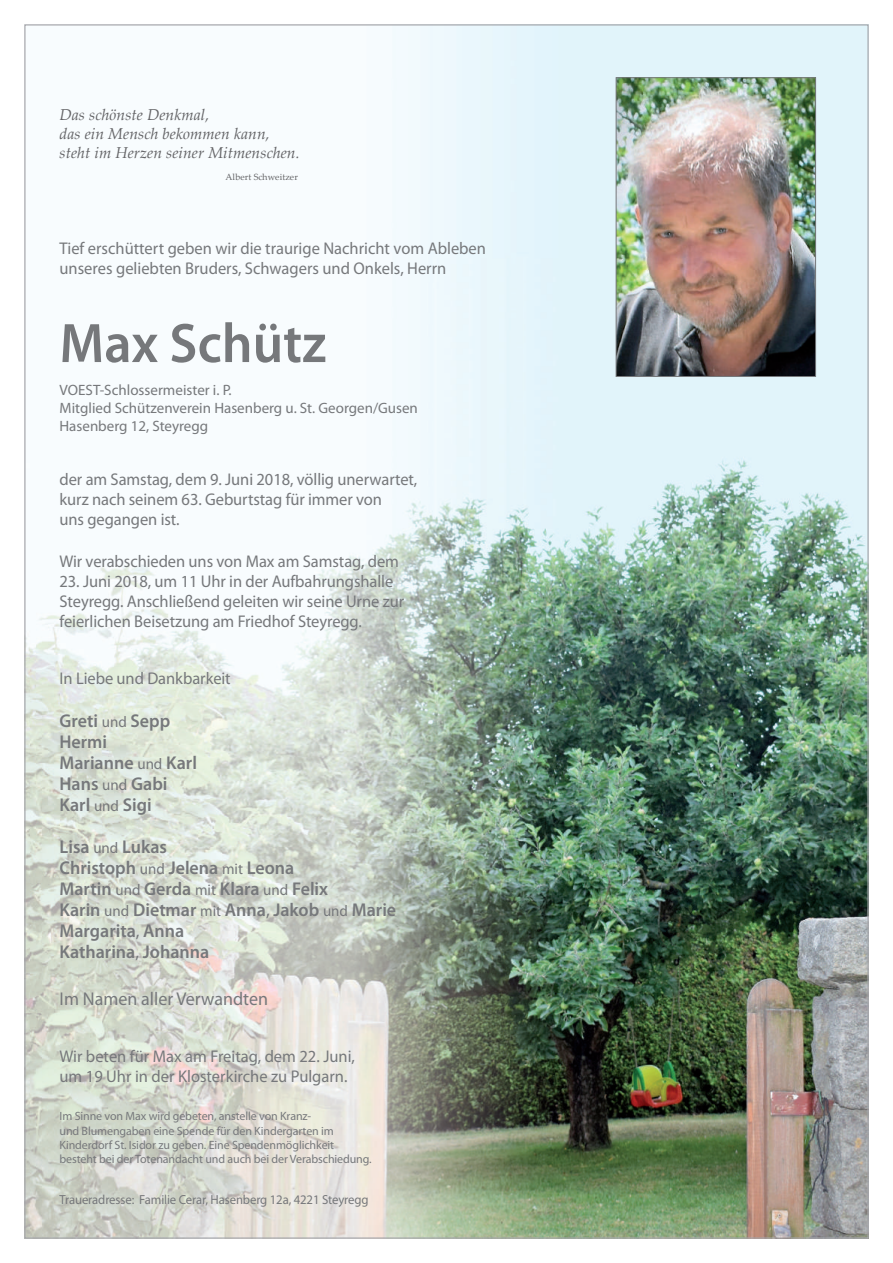
<style>
.page{position:relative;width:893px;height:1263px;background:#fff}
.page>*{position:absolute;margin:0;border:0;box-sizing:border-box;transform-origin:0 0}
.t1{font:600 56.1px "Myriad Pro";color:#76787b;scale:.96 1}
.t2{font:600 18.6px/21px "Myriad Pro";color:#76787b}
.t3{font:18.6px "Myriad Pro";color:#76787b}
.t4{font:16.95px/19.8px "Myriad Pro";letter-spacing:-.005em;color:#76787b}
.t5{font:italic 15.75px/18.9px "Palatino Linotype";letter-spacing:.005em;color:#636366}
.t6{font:15px/18px "Myriad Pro";color:#76787b}
.t7{font:13.2px "Myriad Pro";letter-spacing:-.01em;color:#76787b}
.t8{font:12px/14.4px "Myriad Pro";letter-spacing:-.01em;color:#76787b}
.t9{font:9px "Palatino Linotype";letter-spacing:.01em;color:#636366}
.s1{font-weight:400;font-size:15.45px}
.s2{font-weight:400}
</style>
<div class="page">
<img style="left:26px;top:26px;width:841px;height:1211px">
<img style="left:618px;top:79px;width:196px;height:296px">
<div style="left:616px;top:77px;width:200px;height:300px;border:1px solid #76787b"></div>
<p class="t5" style="left:60px;top:104px;width:242px">Das schönste Denkmal,<br>das ein Mensch bekommen kann, steht im Herzen seiner Mitmenschen.</p>
<p class="t9" style="left:226px;top:171px;width:74px">Albert Schweitzer</p>
<p class="t4" style="left:60px;top:238px;width:428px">Tief erschüttert geben wir die traurige Nachricht vom Ableben unseres geliebten Bruders, Schwagers und Onkels, Herrn</p>
<h1 class="t1" style="left:60px;top:307px;width:279px">Max Schütz</h1>
<p class="t6" style="left:60px;top:381px;width:360px">VOEST-Schlossermeister i. P.<br>Mitglied Schützenverein Hasenberg u. St. Georgen/Gusen<br>Hasenberg 12, Steyregg</p>
<p class="t4" style="left:60px;top:469px;width:359px">der am Samstag, dem 9. Juni 2018, völlig unerwartet, kurz nach seinem 63. Geburtstag für immer von<br>uns gegangen ist.</p>
<p class="t4" style="left:60px;top:551px;width:341px">Wir verabschieden uns von Max am Samstag, dem</p>
<p class="t4" style="left:60px;top:571px;width:346px">23. Juni 2018, um 11 Uhr in der Aufbahrungshalle<br>Steyregg. Anschließend geleiten wir seine Urne zur feierlichen Beisetzung am Friedhof Steyregg.</p>
<p class="t4" style="left:60px;top:668px;width:173px">In Liebe und Dankbarkeit</p>
<p class="t2" style="left:60px;top:709px;width:139px">Greti <span class="s1">und</span> Sepp<br>Hermi<br>Marianne <span class="s1">und</span> Karl<br>Hans <span class="s1">und</span> Gabi<br>Karl <span class="s1">und</span> Sigi</p>
<p class="t2" style="left:60px;top:836px;width:338px">Lisa <span class="s1">und</span> Lukas<br>Christoph <span class="s1">und</span> Jelena <span class="s1">mit</span> Leona<br>Martin <span class="s1">und</span> Gerda <span class="s1">mit</span> Klara <span class="s1">und</span> Felix<br>Karin <span class="s1">und</span> Dietmar <span class="s1">mit</span> Anna<span class="s2">,</span> Jakob <span class="s1">und</span> Marie<br>Margarita<span class="s2">,</span> Anna<br>Katharina<span class="s2">,</span> Johanna</p>
<p class="t3" style="left:60px;top:987px;width:210px">Im Namen aller Verwandten</p>
<p class="t4" style="left:60px;top:1046px;width:297px">Wir beten für Max am Freitag, dem 22. Juni, um 19 Uhr in der Klosterkirche zu Pulgarn.</p>
<p class="t8" style="left:60px;top:1109px;width:314px">Im Sinne von Max wird gebeten, anstelle von Kranz-<br>und Blumengaben eine Spende für den Kindergarten im Kinderdorf St. Isidor zu geben. Eine Spendenmöglichkeit besteht bei der Totenandacht und auch bei der Verabschiedung.</p>
<p class="t7" style="left:60px;top:1192px;width:311px">Traueradresse: Familie Cerar, Hasenberg 12a, 4221 Steyregg</p>
</div>
